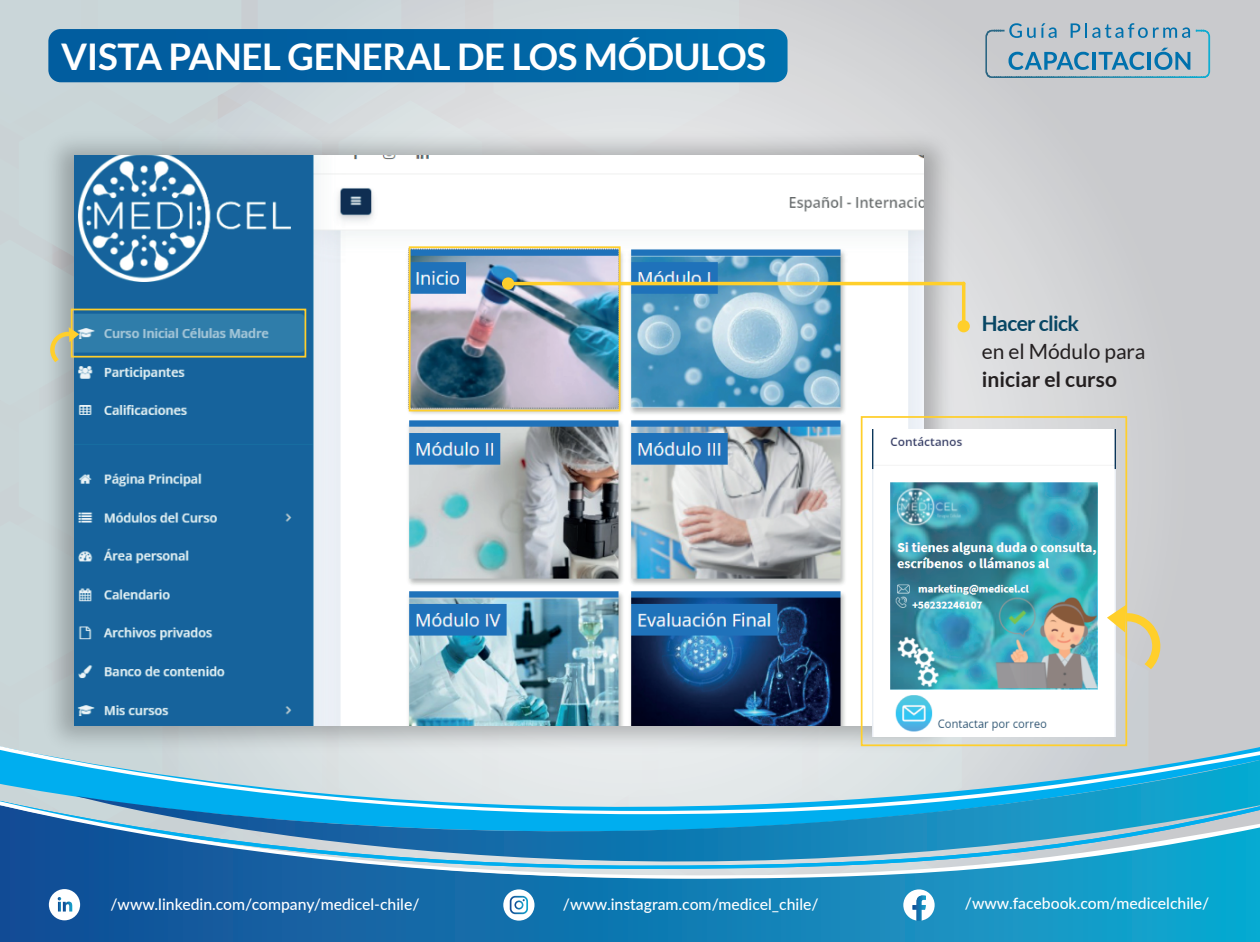
<style>
.page{position:relative;width:1260px;height:942px;background:#fff}
.page>*{position:absolute;margin:0;border:0;box-sizing:border-box;transform-origin:0 0}
.t1{font:700 36.75px "Lato";letter-spacing:-.01em;color:#fff}
.t2{font:21px "Lato";color:#231f20}
.t3{font:700 21px "Lato";color:#231f20}
.t4{font:700 21px "Lato";letter-spacing:-.03em;color:#074664}
.t5{font:500 15.75px "Lato";color:#fff}
</style>
<div class="page">
<img style="left:0;top:0;width:1260px;height:942px">
<h1 class="t1" style="left:61px;top:35px;width:706px">VISTA PANEL GENERAL DE LOS MÓDULOS</h1>
<h2 class="t4" style="left:982px;top:311px;width:99px">Hacer click</h2>
<h2 class="t2" style="left:982px;top:340px;width:165px">en el Módulo para</h2>
<h2 class="t3" style="left:982px;top:367px;width:137px">iniciar el curso</h2>
<p class="t5" style="left:110px;top:892px;width:311px">/www.linkedin.com/company/medicel-chile/</p>
<p class="t5" style="left:563px;top:892px;width:257px">/www.instagram.com/medicel_chile/</p>
<p class="t5" style="left:965px;top:892px;width:246px">/www.facebook.com/medicelchile/</p>
</div>
